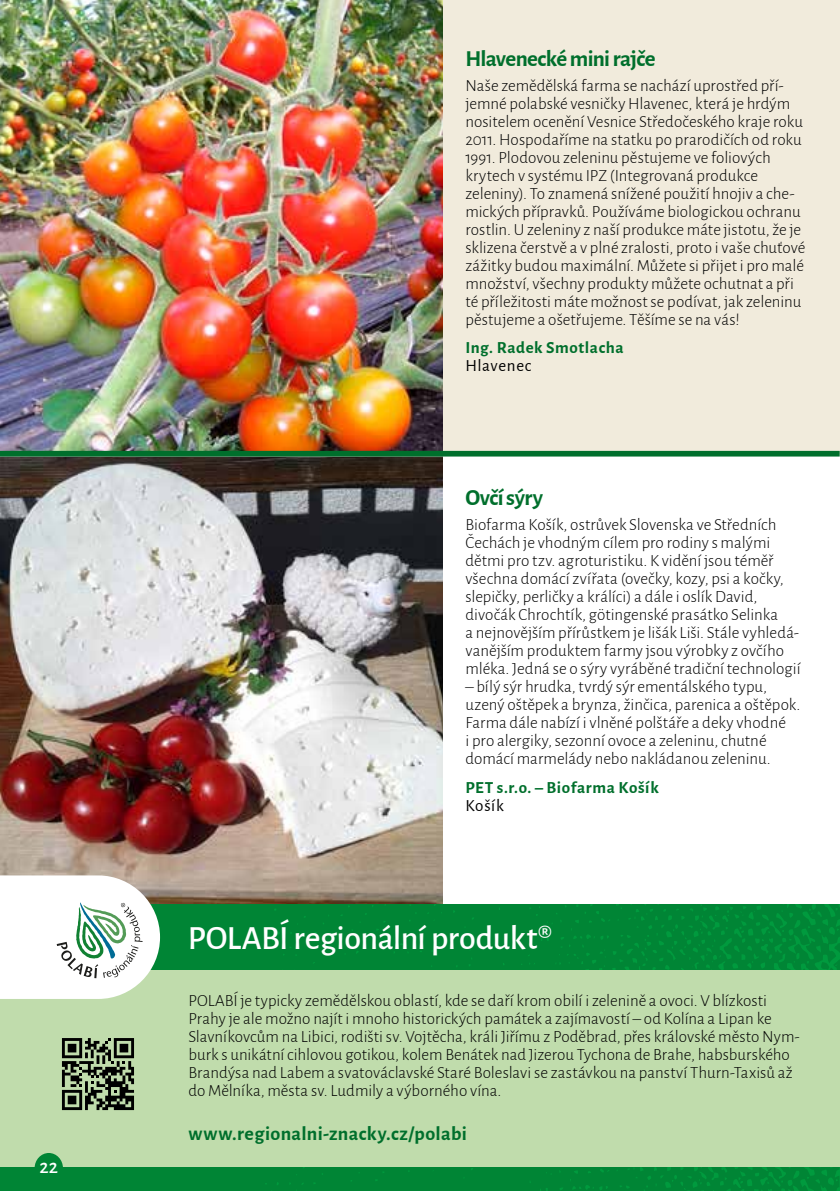
<style>
.page{position:relative;width:840px;height:1191px;background:#fff}
.page>*{position:absolute;margin:0;border:0;box-sizing:border-box;transform-origin:0 0}
.t1{font:500 34px "Alegreya Sans";letter-spacing:-.015em;color:#fff}
.t2{font:700 23px "Alegreya Sans";letter-spacing:-.025em;color:#006f2c}
.t3{font:700 20px "Alegreya Sans";letter-spacing:.02em;color:#006f2c}
.t4{font:500 20px "Alegreya Sans";color:#fff}
.t5{font:300 17px/18px "Alegreya Sans";color:#000}
.t6{font:700 17px "Alegreya Sans";letter-spacing:.035em;color:#006f2c}
.t7{font:17px "Alegreya Sans";letter-spacing:.04em;color:#000}
</style>
<div class="page">
<div style="left:0;top:0;width:839px;height:454px;background:#f1ebdc"></div>
<div style="left:0;top:969px;width:839px;height:198px;background:#c0dcac"></div>
<img style="left:0;top:456px;width:442px;height:448px">
<img style="left:0;top:0;width:442px;height:451px">
<div style="left:0;top:451px;width:839px;height:5px;background:#006f2c"></div>
<div style="left:160px;top:904px;width:679px;height:65px;background:#008535"></div>
<svg style="left:819px;top:942px;width:20px;height:27px"></svg>
<div style="left:0;top:1167px;width:839px;height:24px;background:#008535"></div>
<svg style="left:62px;top:1038px;width:72px;height:72px"></svg>
<svg style="left:0;top:875px;width:160px;height:124px"></svg>
<div style="left:35px;top:1153px;width:28px;height:30px;background:#008535;border-radius:50%"></div>
<p class="t4" style="left:39px;top:1152px;width:20px">22</p>
<h2 class="t2" style="left:465px;top:42px;width:192px">Hlavenecké mini rajče</h2>
<p class="t5" style="left:465px;top:76px;width:341px">Naše zemědělská farma se nachází uprostřed pří&shy;jemné polabské vesničky Hlavenec, která je hrdým nositelem ocenění Vesnice Středočeského kraje roku 2011. Hospodaříme na statku po prarodičích od roku 1991. Plodovou zeleninu pěstujeme ve foliových krytech v systému IPZ (Integrovaná produkce zeleniny). To znamená snížené použití hnojiv a che&shy;mických přípravků. Používáme biologickou ochranu rostlin. U zeleniny z naší produkce máte jistotu, že je sklizena čerstvě a v plné zralosti, proto i vaše chuťové zážitky budou maximální. Můžete si přijet i pro malé množství, všechny produkty můžete ochutnat a při té příležitosti máte možnost se podívat, jak zeleninu pěstujeme a ošetřujeme. Těšíme se na vás!</p>
<p class="t6" style="left:465px;top:335px;width:160px">Ing. Radek Smotlacha</p>
<p class="t7" style="left:465px;top:354px;width:68px">Hlavenec</p>
<h2 class="t2" style="left:465px;top:481px;width:79px">Ovčí sýry</h2>
<p class="t5" style="left:465px;top:515px;width:336px">Biofarma Košík, ostrůvek Slovenska ve Středních Čechách je vhodným cílem pro rodiny s malými dětmi pro tzv. agroturistiku. K vidění jsou téměř všechna domácí zvířata (ovečky, kozy, psi a kočky, slepičky, perličky a králíci) a dále i oslík David, divočák Chrochtík, götingenské prasátko Selinka<br>a nejnovějším přírůstkem je lišák Liši. Stále vyhledá&shy;vanějším produktem farmy jsou výrobky z ovčího mléka. Jedná se o sýry vyráběné tradiční technologií</p>
<p class="t5" style="left:465px;top:677px;width:336px">– bílý sýr hrudka, tvrdý sýr ementálského typu, uzený oštěpek a brynza, žinčica, parenica a oštěpok.<br>Farma dále nabízí i vlněné polštáře a deky vhodné<br>i pro alergiky, sezonní ovoce a zeleninu, chutné domácí marmelády nebo nakládanou zeleninu.</p>
<p class="t6" style="left:465px;top:774px;width:195px">PET s.r.o. – Biofarma Košík</p>
<p class="t7" style="left:465px;top:793px;width:40px">Košík</p>
<h1 class="t1" style="left:188px;top:914px;width:366px">POLABÍ regionální produkt®</h1>
<p class="t5" style="left:188px;top:990px;width:612px">POLABÍ je typicky zemědělskou oblastí, kde se daří krom obilí i zelenině a ovoci. V blízkosti Prahy je ale možno najít i mnoho historických památek a zajímavostí – od Kolína a Lipan ke Slavníkovcům na Libici, rodišti sv. Vojtěcha, králi Jiřímu z Poděbrad, přes královské město Nym&shy;burk s unikátní cihlovou gotikou, kolem Benátek nad Jizerou Tychona de Brahe, habsburského Brandýsa nad Labem a svatováclavské Staré Boleslavi se zastávkou na panství Thurn-Taxisů až do Mělníka, města sv. Ludmily a výborného vína.</p>
<p class="t3" style="left:188px;top:1118px;width:280px">www.regionalni-znacky.cz/polabi</p>
</div>
